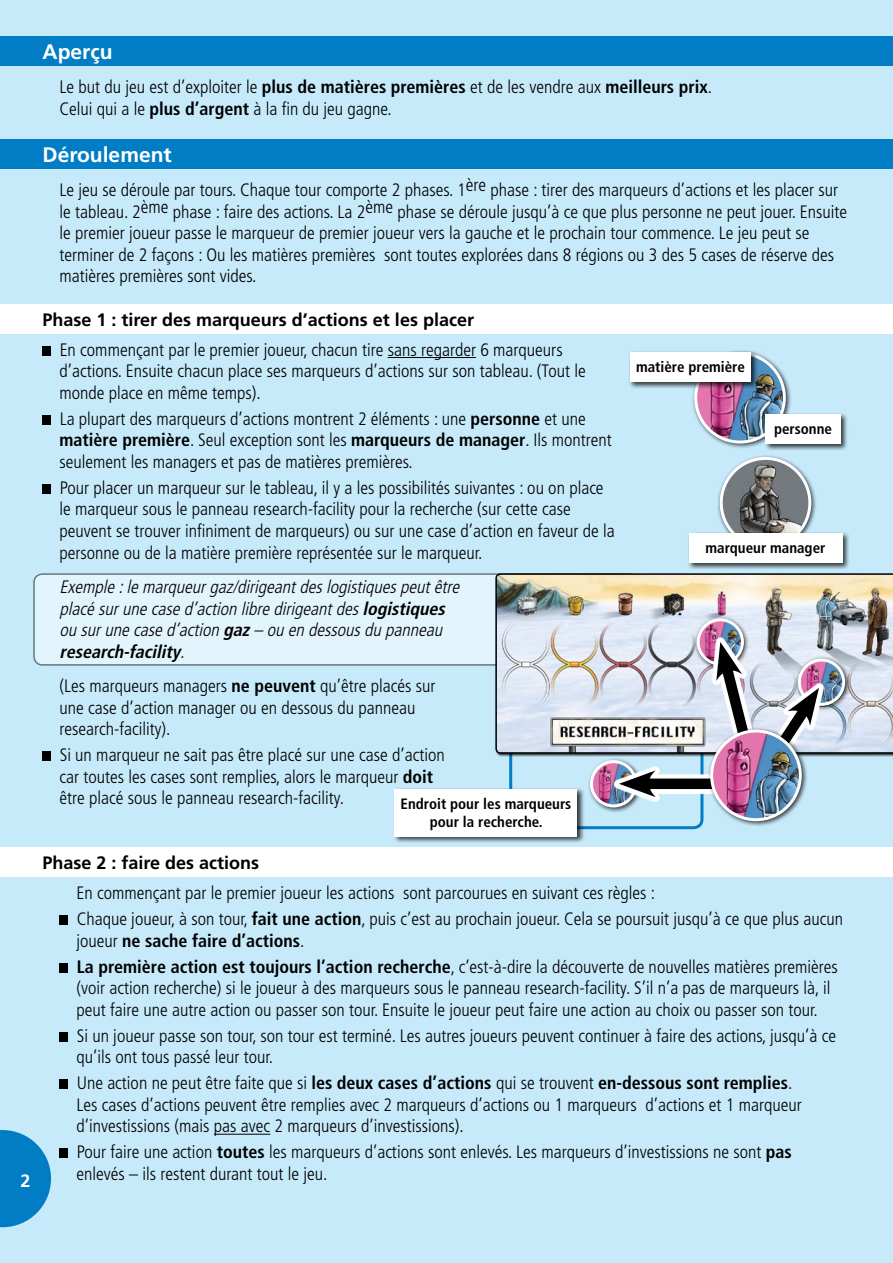
<style>
.page{position:relative;width:893px;height:1263px;background:#c7eafb}
.page>*{position:absolute;margin:0;border:0;box-sizing:border-box;transform-origin:0 0}
.t1{font:700 21px "Frutiger";color:#fff}
.t2{font:300 condensed 18px/21.6px "Frutiger";color:#000}
.t3{font:italic 300 condensed 18px/21.6px "Frutiger";color:#000}
.t4{font:700 condensed 18px/25.8px "Frutiger";color:#000}
.t5{font:700 18px "Frutiger";color:#000}
.t6{font:700 18px "Frutiger LT";color:#fff}
.t7{font:700 condensed 15px/18px "Frutiger";color:#000;text-align:center}
.s1{font-weight:700}
.s2{font-weight:300}
</style>
<div class="page">
<div style="left:509px;top:728px;width:194px;height:101px;border:3px solid #007dc5;border-radius:9px"></div>
<div style="left:34px;top:574px;width:604px;height:91px;background:#e2f4fc;border-radius:9px"></div>
<div style="left:33px;top:573px;width:606px;height:93px;border:2px solid #000;border-radius:9px"></div>
<div style="left:0;top:36px;width:893px;height:30px;background:#007dc5"></div>
<div style="left:0;top:139px;width:893px;height:30px;background:#007dc5"></div>
<div style="left:0;top:304px;width:893px;height:30px;background:#fff"></div>
<div style="left:0;top:847px;width:893px;height:30px;background:#fff"></div>
<hr style="left:388px;top:357px;width:88px;height:1px;background:#000">
<hr style="left:214px;top:1134px;width:56px;height:1px;background:#000">
<div style="left:43px;top:346px;width:8px;height:10px;background:#000"></div>
<div style="left:43px;top:415px;width:8px;height:10px;background:#000"></div>
<div style="left:43px;top:484px;width:8px;height:10px;background:#000"></div>
<div style="left:43px;top:751px;width:8px;height:10px;background:#000"></div>
<div style="left:60px;top:915px;width:8px;height:10px;background:#000"></div>
<div style="left:60px;top:963px;width:8px;height:10px;background:#000"></div>
<div style="left:60px;top:1032px;width:8px;height:10px;background:#000"></div>
<div style="left:60px;top:1079px;width:8px;height:10px;background:#000"></div>
<div style="left:60px;top:1148px;width:8px;height:10px;background:#000"></div>
<div style="left:691px;top:349px;width:101px;height:101px;background:#000;opacity:.75"></div>
<img style="left:696px;top:354px;width:88px;height:88px">
<div style="left:694px;top:352px;width:92px;height:91px;border:3px solid #fff;border-radius:50%"></div>
<div style="left:716px;top:454px;width:101px;height:101px;background:#000;opacity:.75"></div>
<img style="left:721px;top:459px;width:89px;height:72px">
<div style="left:720px;top:457px;width:91px;height:92px;border:3px solid #fff;border-radius:50%"></div>
<div style="left:687px;top:531px;width:163px;height:39px;background:#000;opacity:.75"></div>
<div style="left:689px;top:533px;width:153px;height:29px;background:#fff"></div>
<div style="left:629px;top:350px;width:129px;height:39px;background:#000;opacity:.75"></div>
<div style="left:630px;top:352px;width:121px;height:30px;background:#fff"></div>
<div style="left:764px;top:412px;width:84px;height:39px;background:#000;opacity:.75"></div>
<div style="left:765px;top:414px;width:76px;height:29px;background:#fff"></div>
<img style="left:495px;top:573px;width:398px;height:181px">
<div style="left:795px;top:655px;width:56px;height:57px;background:#000;opacity:.75"></div>
<img style="left:822px;top:660px;width:22px;height:44px">
<div style="left:798px;top:658px;width:47px;height:48px;border:3px solid #fff;border-radius:50%"></div>
<div style="left:693px;top:615px;width:57px;height:57px;background:#000;opacity:.75"></div>
<img style="left:698px;top:620px;width:44px;height:44px">
<div style="left:697px;top:618px;width:47px;height:48px;border:3px solid #fff;border-radius:50%"></div>
<div style="left:587px;top:757px;width:56px;height:57px;background:#000;opacity:.75"></div>
<img style="left:591px;top:762px;width:45px;height:44px">
<div style="left:590px;top:760px;width:47px;height:47px;border:3px solid #fff;border-radius:50%"></div>
<svg style="left:712px;top:637px;width:54px;height:89px"></svg>
<svg style="left:713px;top:642px;width:109px;height:115px"></svg>
<svg style="left:614px;top:766px;width:93px;height:36px"></svg>
<div style="left:640px;top:778px;width:116px;height:11px;background:#000"></div>
<svg style="left:619px;top:770px;width:37px;height:27px"></svg>
<div style="left:707px;top:726px;width:101px;height:101px;background:#000;opacity:.75"></div>
<img style="left:712px;top:731px;width:88px;height:89px">
<div style="left:710px;top:729px;width:92px;height:92px;border:3px solid #fff;border-radius:50%"></div>
<svg style="left:0;top:1130px;width:51px;height:97px"></svg>
<div style="left:393px;top:787px;width:192px;height:57px;background:#000;opacity:.75"></div>
<div style="left:395px;top:789px;width:182px;height:47px;background:#fff"></div>
<p class="t6" style="left:21px;top:1170px;width:12px">2</p>
<p class="t1" style="left:43px;top:39px;width:71px">Aperçu</p>
<p class="t2" style="left:60px;top:76px;width:654px">Le but du jeu est d’exploiter le <span class="s1">plus de matières premières</span> et de les vendre aux <span class="s1">meilleurs prix</span>.<br>Celui qui a le <span class="s1">plus d’argent</span> à la fin du jeu gagne.</p>
<p class="t1" style="left:43px;top:142px;width:131px">Déroulement</p>
<p class="t2" style="left:60px;top:179px;width:789px">Le jeu se déroule par tours. Chaque tour comporte 2 phases. 1ère phase : tirer des marqueurs d’actions et les placer sur le tableau. 2ème phase : faire des actions. La 2ème phase se déroule jusqu’à ce que plus personne ne peut jouer. Ensuite le premier joueur passe le marqueur de premier joueur vers la gauche et le prochain tour commence. Le jeu peut se terminer de 2 façons : Ou les matières premières sont toutes explorées dans 8 régions ou 3 des 5 cases de réserve des matières premières sont vides.</p>
<p class="t5" style="left:43px;top:309px;width:433px">Phase 1 : tirer des marqueurs d’actions et les placer</p>
<p class="t2" style="left:60px;top:339px;width:528px">En commençant par le premier joueur, chacun tire sans regarder 6 marqueurs d’actions. Ensuite chacun place ses marqueurs d’actions sur son tableau. (Tout le monde place en même temps).</p>
<p class="t2" style="left:60px;top:408px;width:554px">La plupart des marqueurs d’actions montrent 2 éléments : une <span class="s1">personne</span> et une <span class="s1">matière première</span>. Seul exception sont les <span class="s1">marqueurs de manager</span>. Ils montrent seulement les managers et pas de matières premières.</p>
<p class="t2" style="left:60px;top:477px;width:557px">Pour placer un marqueur sur le tableau, il y a les possibilités suivantes : ou on place le marqueur sous le panneau research-facility pour la recherche (sur cette case peuvent se trouver infiniment de marqueurs) ou sur une case d’action en faveur de la personne ou de la matière première représentée sur le marqueur.</p>
<p class="t3" style="left:60px;top:576px;width:406px">Exemple :lemarqueurgaz/dirigeantdeslogistiquespeutêtre placésurunecased’action libredirigeantdes<span class="s1">logistiques </span>ou surunecased’action <span class="s1">gaz</span>– ou en dessousdu panneau <span class="s1">research-facility</span>.</p>
<p class="t2" style="left:60px;top:675px;width:377px">(Les marqueurs managers <span class="s1">ne peuvent</span> qu’être placés sur une case d’action manager ou en dessous du panneau research-facility).</p>
<p class="t2" style="left:60px;top:744px;width:387px">Si un marqueur ne sait pas être placé sur une case d’action car toutes les cases sont remplies, alors le marqueur <span class="s1">doit </span>être placé sous le panneau research-facility.</p>
<p class="t7" style="left:636px;top:358px;width:110px">matière première</p>
<p class="t7" style="left:774px;top:420px;width:59px">personne</p>
<p class="t7" style="left:706px;top:539px;width:121px">marqueur manager</p>
<p class="t7" style="left:401px;top:795px;width:172px">Endroit pour les marqueurs pour la recherche.</p>
<p class="t5" style="left:43px;top:852px;width:218px">Phase 2 : faire des actions</p>
<p class="t2" style="left:77px;top:880px;width:768px;line-height:25.8px">En commençant par le premier joueur les actions sont parcourues en suivant ces règles :<br>Chaque joueur, à son tour, <span class="s1">fait une action</span>, puis c’est au prochain joueur. Cela se poursuit jusqu’à ce que plus aucun</p>
<p class="t4" style="left:77px;top:928px;width:763px"><span class="s2">joueur</span> ne sache faire d’actions<span class="s2">.<br></span>La première action est toujours l’action recherche<span class="s2">, c’est-à-dire la découverte de nouvelles matières premières</span></p>
<p class="t2" style="left:77px;top:977px;width:756px">(voir action recherche) si le joueur à des marqueurs sous le panneau research-facility. S’il n’a pas de marqueurs là, il peut faire une autre action ou passer son tour. Ensuite le joueur peut faire une action au choix ou passer son tour.</p>
<p class="t2" style="left:77px;top:1025px;width:761px">Si un joueur passe son tour, son tour est terminé. Les autres joueurs peuvent continuer à faire des actions, jusqu’à ce qu’ils ont tous passé leur tour.</p>
<p class="t2" style="left:77px;top:1072px;width:727px">Une action ne peut être faite que si <span class="s1">les deux cases d’actions</span> qui se trouvent <span class="s1">en-dessous sont remplies</span>.<br>Les cases d’actions peuvent être remplies avec 2 marqueurs d’actions ou 1 marqueurs d’actions et 1 marqueur d’investissions (mais pas avec 2 marqueurs d’investissions).</p>
<p class="t2" style="left:77px;top:1141px;width:717px">Pour faire une action <span class="s1">toutes</span> les marqueurs d’actions sont enlevés. Les marqueurs d’investissions ne sont <span class="s1">pas </span>enlevés – ils restent durant tout le jeu.</p>
</div>
